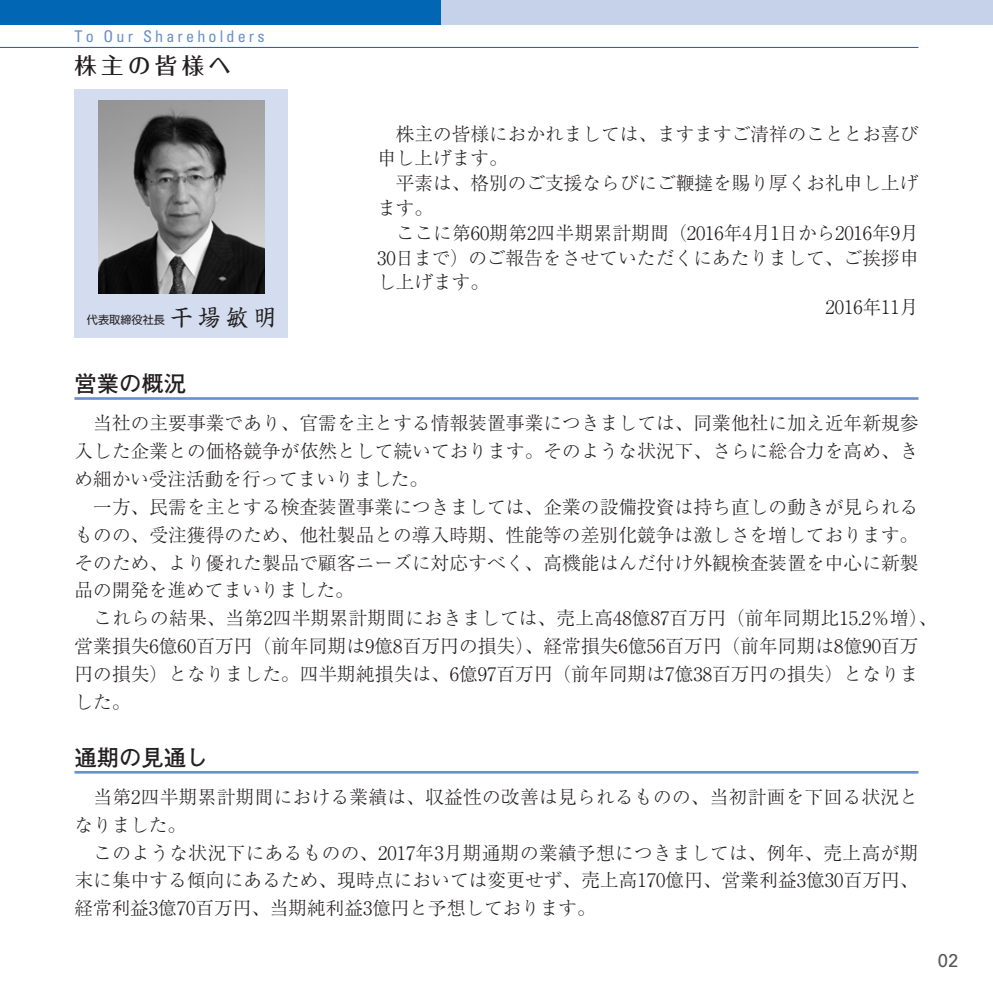
<style>
.page{position:relative;width:993px;height:993px;background:#fff}
.page>*{position:absolute;margin:0;border:0;box-sizing:border-box;transform-origin:0 0}
.t1{font:700 22.4px "Futo Go B101 Pr 5";color:#231f20}
.t2{font:500 22.4px "Folk Pro";letter-spacing:.2em;color:#231f20}
.t3{font:300 18.55px/27.8px "Ryumin Pr 5";letter-spacing:.01em;color:#231f20}
.t4{font:18.55px "Univers LT Std";color:#57585a}
.t5{font:condensed 16.1px "Univers LT Std";letter-spacing:.195em;color:#6990ca}
.t6{font:11.2px "Shin Go Pr 5";color:#231f20}
.s1{font-family:"Shinsei Kai Pr 5 CBSK1";font-size:22.4px}
</style>
<div class="page">
<div style="left:74px;top:89px;width:214px;height:248px;background:#d4ddef"></div>
<img style="left:98px;top:100px;width:166px;height:194px">
<hr style="left:74px;top:397px;width:844px;height:2px;background:#6990ca">
<hr style="left:74px;top:770px;width:844px;height:3px;background:#6990ca">
<hr style="left:0;top:47px;width:918px;height:1px;background:#0166b3">
<div style="left:0;top:0;width:441px;height:25px;background:#0166b3"></div>
<div style="left:441px;top:0;width:551px;height:25px;background:#c6d2ea"></div>
<p class="t5" style="left:74px;top:26px;width:192px">To Our Shareholders</p>
<p class="t2" style="left:74px;top:47px;width:158px">株主の皆様へ</p>
<p class="t6" style="left:87px;top:310px;width:191px">代表取締役社長<span class="s1">干場敏明</span></p>
<p class="t3" style="left:377px;top:120px;width:542px;line-height:24.8px">　株主の皆様におかれましては、ますますご清祥のこととお喜び申し上げます。<br>　平素は、格別のご支援ならびにご鞭撻を賜り厚くお礼申し上げます。</p>
<p class="t3" style="left:396px;top:217px;width:524px">ここに第60期第2四半期累計期間（2016年4月1日から2016年9月</p>
<p class="t3" style="left:377px;top:242px;width:542px">30日まで）のご報告をさせていただくにあたりまして、ご挨拶申</p>
<p class="t3" style="left:377px;top:267px;width:113px">し上げます。</p>
<p class="t3" style="left:825px;top:292px;width:95px">2016年11月</p>
<p class="t1" style="left:74px;top:365px;width:113px">営業の概況</p>
<p class="t3" style="left:74px;top:407px;width:863px">　当社の主要事業であり、官需を主とする情報装置事業につきましては、同業他社に加え近年新規参入した企業との価格競争が依然として続いております。そのような状況下、さらに総合力を高め、きめ細かい受注活動を行ってまいりました。<br>　一方、民需を主とする検査装置事業につきましては、企業の設備投資は持ち直しの動きが見られるものの、受注獲得のため、他社製品との導入時期、性能等の差別化競争は激しさを増しております。そのため、より優れた製品で顧客ニーズに対応すべく、高機能はんだ付け外観検査装置を中心に新製品の開発を進めてまいりました。<br>　これらの結果、当第2四半期累計期間におきましては、売上高48億87百万円（前年同期比15.2％増）、営業損失6億60百万円（前年同期は9億8百万円の損失）、経常損失6億56百万円（前年同期は8億90百万円の損失）となりました。四半期純損失は、6億97百万円（前年同期は7億38百万円の損失）となりました。</p>
<p class="t1" style="left:74px;top:739px;width:135px">通期の見通し</p>
<p class="t3" style="left:74px;top:781px;width:845px">　当第2四半期累計期間における業績は、収益性の改善は見られるものの、当初計画を下回る状況となりました。<br>　このような状況下にあるものの、2017年3月期通期の業績予想につきましては、例年、売上高が期末に集中する傾向にあるため、現時点においては変更せず、売上高170億円、営業利益3億30百万円、経常利益3億70百万円、当期純利益3億円と予想しております。</p>
<p class="t4" style="left:937px;top:948px;width:22px">02</p>
</div>
